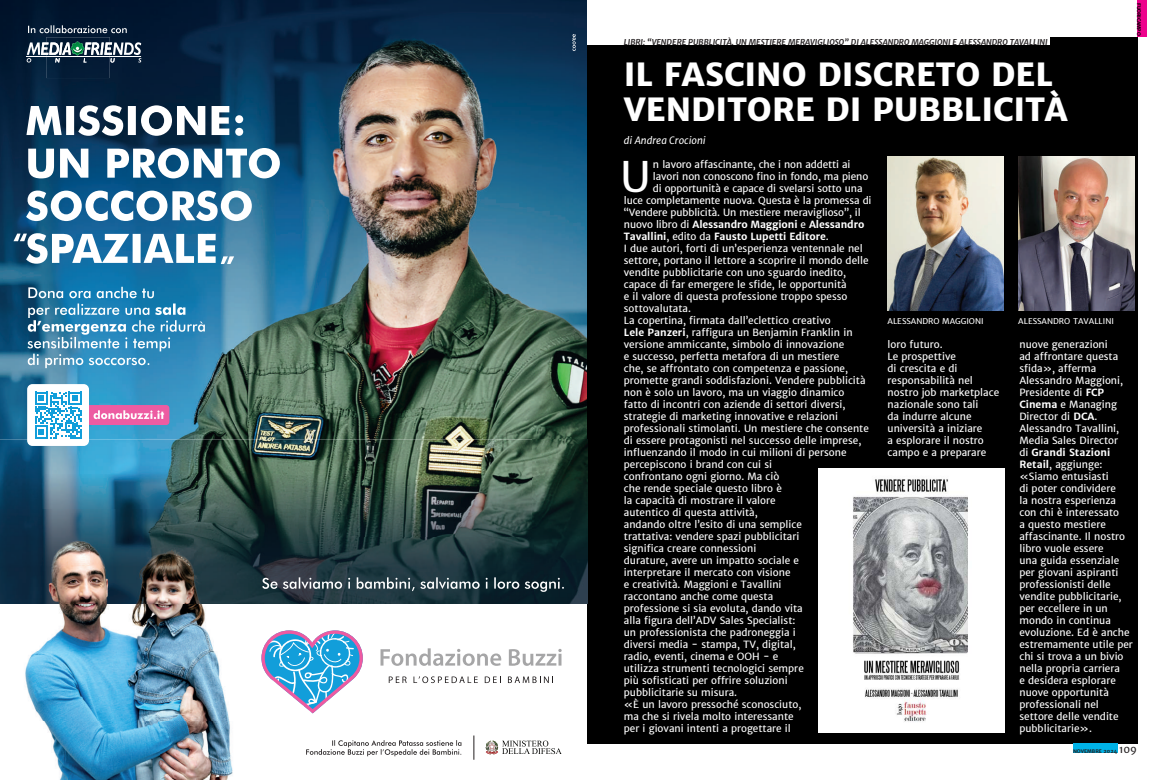
<style>
.page{position:relative;width:1174px;height:780px;background:#fff}
.page>*{position:absolute;margin:0;border:0;box-sizing:border-box;transform-origin:0 0}
.t1{font:42.3px "Merriweather Sans";color:#fff}
.t2{font:800 32px/35px "Merriweather Sans";color:#fff}
.t3{font:10px/12px "Merriweather Sans";color:#fff}
.t4{font:700 10px "Merriweather Sans";letter-spacing:-.01em;color:#fff}
.t5{font:italic 10px "Merriweather Sans";color:#fff}
.t6{font:10px "Merriweather Sans";color:#231f20}
.t7{font:italic 700 8px "Merriweather Sans";color:#231f20}
.t8{font:8px "Merriweather Sans";color:#fff}
.t9{font:700 5px "Merriweather Sans";color:#231f20}
.t10{font:700 5px "Merriweather Sans";letter-spacing:-.04em;color:#000}
.s1{font-weight:400}
.s2{font-weight:700}
</style>
<div class="page">
<div style="left:587px;top:37px;width:550px;height:706px;background:#000"></div>
<div style="left:1073px;top:743px;width:44px;height:10px;background:#00b2e6"></div>
<div style="left:587px;top:0;width:462px;height:45px;background:#fff"></div>
<div style="left:1137px;top:0;width:10px;height:37px;background:#ed028c"></div>
<img style="left:0;top:0;width:587px;height:439px">
<img style="left:0;top:439px;width:532px;height:98px">
<img style="left:532px;top:439px;width:55px;height:164px">
<img style="left:334px;top:537px;width:199px;height:66px">
<img style="left:0;top:510px;width:334px;height:270px">
<svg style="left:306px;top:740px;width:155px;height:16px"></svg>
<svg style="left:486px;top:740px;width:75px;height:15px"></svg>
<svg style="left:474px;top:735px;width:1px;height:24px"></svg>
<svg style="left:262px;top:577px;width:302px;height:15px;background:#4a5b63"></svg>
<hr style="left:26px;top:56px;width:115px;height:1px;background:#fff">
<img style="left:46px;top:37px;width:64px;height:41px">
<svg style="left:27px;top:42px;width:114px;height:20px"></svg>
<svg style="left:28px;top:25px;width:99px;height:8px"></svg>
<div style="left:84px;top:405px;width:85px;height:20px;background:#ed5ca2;border-radius:3px"></div>
<svg style="left:94px;top:410px;width:70px;height:9px"></svg>
<div style="left:27px;top:384px;width:62px;height:62px;background:#fff;border-radius:5px"></div>
<svg style="left:35px;top:391px;width:46px;height:47px"></svg>
<svg style="left:26px;top:190px;width:226px;height:31px"></svg>
<svg style="left:28px;top:148px;width:252px;height:30px"></svg>
<svg style="left:26px;top:105px;width:217px;height:31px"></svg>
<svg style="left:13px;top:233px;width:221px;height:31px"></svg>
<svg style="left:27px;top:287px;width:178px;height:81px;background:#4994bd"></svg>
<svg style="left:261px;top:630px;width:102px;height:83px"></svg>
<svg style="left:389px;top:676px;width:18px;height:7px"></svg>
<svg style="left:413px;top:676px;width:65px;height:7px"></svg>
<svg style="left:485px;top:676px;width:16px;height:7px"></svg>
<svg style="left:508px;top:676px;width:45px;height:7px"></svg>
<svg style="left:380px;top:648px;width:121px;height:17px"></svg>
<svg style="left:509px;top:649px;width:52px;height:16px"></svg>
<svg style="left:572px;top:34px;width:3px;height:17px"></svg>
<img style="left:887px;top:156px;width:116px;height:154px">
<img style="left:1018px;top:156px;width:116px;height:154px">
<img style="left:818px;top:468px;width:186px;height:264px">
<p class="t7" style="left:624px;top:36px;width:425px">LIBRI: “VENDERE PUBBLICITÀ. UN MESTIERE MERAVIGLIOSO” DI ALESSANDRO MAGGIONI E ALESSANDRO TAVALLINI</p>
<h2 class="t2" style="left:624px;top:57px;width:445px">IL FASCINO DISCRETO DEL<br>VENDITORE DI PUBBLICITÀ</h2>
<p class="t5" style="left:624px;top:134px;width:83px">di Andrea Crocioni</p>
<p class="t10" style="left:1142px;top:3px;width:34px;rotate:90deg">FUORICAMPO</p>
<h1 class="t1" style="left:620px;top:149px;width:32px">U</h1>
<p class="t3" style="left:653px;top:158px;width:199px">n lavoro affascinante, che i non addetti ai</p>
<p class="t3" style="left:653px;top:170px;width:217px">lavori non conoscono fino in fondo, ma pieno</p>
<p class="t3" style="left:653px;top:182px;width:211px">di opportunità e capace di svelarsi sotto una</p>
<p class="t3" style="left:624px;top:194px;width:249px">luce completamente nuova. Questa è la promessa di</p>
<p class="t3" style="left:624px;top:206px;width:238px">“Vendere pubblicità. Un mestiere meraviglioso”, il</p>
<p class="t4" style="left:624px;top:218px;width:242px"><span class="s1">nuovo libro di</span> Alessandro Maggioni <span class="s1">e</span> Alessandro</p>
<p class="t4" style="left:624px;top:230px;width:206px">Tavallini<span class="s1">, edito da</span> Fausto Lupetti Editore<span class="s1">.</span></p>
<p class="t3" style="left:624px;top:242px;width:240px">I due autori, forti di un’esperienza ventennale nel</p>
<p class="t3" style="left:624px;top:254px;width:246px">settore, portano il lettore a scoprire il mondo delle</p>
<p class="t3" style="left:624px;top:266px;width:224px">vendite pubblicitarie con uno sguardo inedito,</p>
<p class="t3" style="left:624px;top:278px;width:224px">capace di far emergere le sfide, le opportunità</p>
<p class="t3" style="left:624px;top:290px;width:225px">e il valore di questa professione troppo spesso</p>
<p class="t3" style="left:624px;top:302px;width:69px">sottovalutata.</p>
<p class="t3" style="left:624px;top:314px;width:208px">La copertina, firmata dall’eclettico creativo</p>
<p class="t3" style="left:624px;top:326px;width:230px"><span class="s2">Lele Panzeri</span>, raffigura un Benjamin Franklin in</p>
<p class="t3" style="left:624px;top:338px;width:222px">versione ammiccante, simbolo di innovazione</p>
<p class="t3" style="left:624px;top:350px;width:217px">e successo, perfetta metafora di un mestiere</p>
<p class="t3" style="left:624px;top:362px;width:226px">che, se affrontato con competenza e passione,</p>
<p class="t3" style="left:624px;top:374px;width:243px">promette grandi soddisfazioni. Vendere pubblicità</p>
<p class="t3" style="left:624px;top:386px;width:222px">non è solo un lavoro, ma un viaggio dinamico</p>
<p class="t3" style="left:624px;top:398px;width:223px">fatto di incontri con aziende di settori diversi,</p>
<p class="t3" style="left:624px;top:410px;width:216px">strategie di marketing innovative e relazioni</p>
<p class="t3" style="left:624px;top:422px;width:246px">professionali stimolanti. Un mestiere che consente</p>
<p class="t3" style="left:624px;top:434px;width:239px">di essere protagonisti nel successo delle imprese,</p>
<p class="t3" style="left:624px;top:446px;width:224px">influenzando il modo in cui milioni di persone</p>
<p class="t3" style="left:624px;top:458px;width:150px">percepiscono i brand con cui si</p>
<p class="t3" style="left:624px;top:470px;width:157px">confrontano ogni giorno. Ma ciò</p>
<p class="t3" style="left:624px;top:482px;width:159px">che rende speciale questo libro è</p>
<p class="t3" style="left:624px;top:494px;width:153px">la capacità di mostrare il valore</p>
<p class="t3" style="left:624px;top:506px;width:135px">autentico di questa attività,</p>
<p class="t3" style="left:624px;top:518px;width:179px">andando oltre l’esito di una semplice</p>
<p class="t3" style="left:624px;top:530px;width:177px">trattativa: vendere spazi pubblicitari</p>
<p class="t3" style="left:624px;top:542px;width:134px">significa creare connessioni</p>
<p class="t3" style="left:624px;top:554px;width:176px">durature, avere un impatto sociale e</p>
<p class="t3" style="left:624px;top:566px;width:168px">interpretare il mercato con visione</p>
<p class="t3" style="left:624px;top:578px;width:159px">e creatività. Maggioni e Tavallini</p>
<p class="t3" style="left:624px;top:590px;width:151px">raccontano anche come questa</p>
<p class="t3" style="left:624px;top:602px;width:180px">professione si sia evoluta, dando vita</p>
<p class="t3" style="left:624px;top:614px;width:173px">alla figura dell’ADV Sales Specialist:</p>
<p class="t3" style="left:624px;top:626px;width:173px">un professionista che padroneggia i</p>
<p class="t3" style="left:624px;top:638px;width:173px">diversi media - stampa, TV, digital,</p>
<p class="t3" style="left:624px;top:650px;width:156px">radio, eventi, cinema e OOH - e</p>
<p class="t3" style="left:624px;top:662px;width:181px">utilizza strumenti tecnologici sempre</p>
<p class="t3" style="left:624px;top:674px;width:165px">più sofisticati per offrire soluzioni</p>
<p class="t3" style="left:624px;top:686px;width:115px">pubblicitarie su misura.</p>
<p class="t3" style="left:624px;top:698px;width:179px">«È un lavoro pressoché sconosciuto,</p>
<p class="t3" style="left:624px;top:710px;width:171px">ma che si rivela molto interessante</p>
<p class="t3" style="left:624px;top:722px;width:169px">per i giovani intenti a progettare il</p>
<p class="t8" style="left:887px;top:316px;width:98px">ALESSANDRO MAGGIONI</p>
<p class="t8" style="left:1018px;top:316px;width:97px">ALESSANDRO TAVALLINI</p>
<p class="t3" style="left:887px;top:338px;width:113px">loro futuro.<br>Le prospettive<br>di crescita e di responsabilità nel nostro job marketplace nazionale sono tali<br>da indurre alcune università a iniziare<br>a esplorare il nostro campo e a preparare</p>
<p class="t3" style="left:1019px;top:338px;width:115px">nuove generazioni<br>ad affrontare questa sfida», afferma<br>Alessandro Maggioni,<br>Presidente di <span class="s2">FCP<br>Cinema</span> e Managing<br>Director di <span class="s2">DCA</span>.<br>Alessandro Tavallini,<br>Media Sales Director<br>di <span class="s2">Grandi Stazioni<br>Retail</span>, aggiunge: «Siamo entusiasti<br>di poter condividere<br>la nostra esperienza con chi è interessato<br>a questo mestiere affascinante. Il nostro libro vuole essere<br>una guida essenziale per giovani aspiranti professionisti delle vendite pubblicitarie, per eccellere in un mondo in continua evoluzione. Ed è anche estremamente utile per chi si trova a un bivio nella propria carriera<br>e desidera esplorare nuove opportunità professionali nel settore delle vendite pubblicitarie».</p>
<p class="t6" style="left:1119px;top:742px;width:20px">109</p>
<p class="t9" style="left:1073px;top:747px;width:46px">NOVEMBRE 2024</p>
</div>
